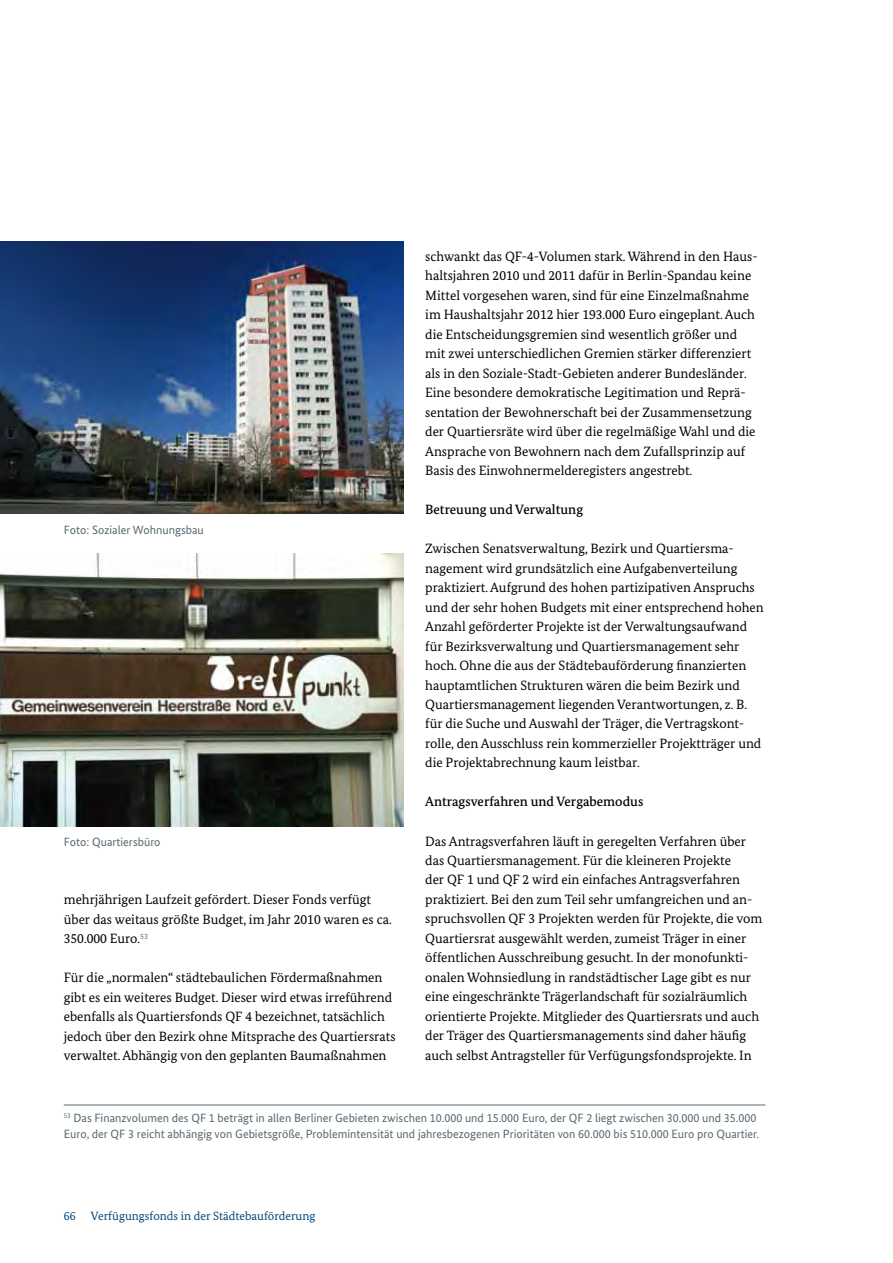
<style>
.page{position:relative;width:893px;height:1263px;background:#fff}
.page>*{position:absolute;margin:0;border:0;box-sizing:border-box;transform-origin:0 0}
.copytext{font:13.5px/19.5px "Bundes Serif";color:#000}
.zwischenueberschrift{font:500 13.5px "Bundes Serif";color:#000}
.fussnote{font:12px/15.8px "Bundes Sans";color:#57676f}
.bildunterschrift{font:12px "Bundes Sans";color:#57676f}
.t1{font:12px "Bundes Serif";color:#004578}
</style>
<div class="page">
<img style="left:0;top:241px;width:404px;height:273px">
<img style="left:0;top:553px;width:404px;height:273px">
<hr style="left:64px;top:1104px;width:701px;height:1px;background:#57676f">
<p class="bildunterschrift" style="left:64px;top:522px;width:141px">Foto: Sozialer Wohnungsbau</p>
<p class="bildunterschrift" style="left:64px;top:834px;width:98px">Foto: Quartiersbüro</p>
<p class="copytext" style="left:64px;top:890px;width:330px">mehrjährigen Laufzeit gefördert. Dieser Fonds verfügt über das weitaus größte Budget, im Jahr 2010 waren es ca.<br>350.000 Euro.<sup>53</sup></p>
<p class="copytext" style="left:64px;top:968px;width:333px">Für die „normalen“ städtebaulichen Fördermaßnahmen gibt es ein weiteres Budget. Dieser wird etwas irreführend ebenfalls als Quartiersfonds QF 4 bezeichnet, tatsächlich jedoch über den Bezirk ohne Mitsprache des Quartiersrats verwaltet. Abhängig von den geplanten Baumaßnahmen</p>
<p class="copytext" style="left:425px;top:246px;width:334px">schwankt das QF-4-Volumen stark. Während in den Haus&shy;haltsjahren 2010 und 2011 dafür in Berlin-Spandau keine Mittel vorgesehen waren, sind für eine Einzelmaßnahme im Haushaltsjahr 2012 hier 193.000 Euro eingeplant. Auch die Entscheidungsgremien sind wesentlich größer und mit zwei unterschiedlichen Gremien stärker differenziert als in den Soziale-Stadt-Gebieten anderer Bundesländer.<br>Eine besondere demokratische Legitimation und Reprä&shy;sentation der Bewohnerschaft bei der Zusammensetzung der Quartiersräte wird über die regelmäßige Wahl und die Ansprache von Bewohnern nach dem Zufallsprinzip auf Basis des Einwohnermelderegisters angestrebt.</p>
<p class="zwischenueberschrift" style="left:425px;top:501px;width:159px">Betreuung und Verwaltung</p>
<p class="copytext" style="left:425px;top:538px;width:340px">Zwischen Senatsverwaltung, Bezirk und Quartiersma&shy;nagement wird grundsätzlich eine Aufgabenverteilung praktiziert. Aufgrund des hohen partizipativen Anspruchs und der sehr hohen Budgets mit einer entsprechend hohen Anzahl geförderter Projekte ist der Verwaltungsaufwand für Bezirksverwaltung und Quartiersmanagement sehr hoch. Ohne die aus der Städtebauförderung finanzierten hauptamtlichen Strukturen wären die beim Bezirk und Quartiersmanagement liegenden Verantwortungen, z. B. für die Suche und Auswahl der Träger, die Vertragskont&shy;rolle, den Ausschluss rein kommerzieller Projektträger und die Projektabrechnung kaum leistbar.</p>
<p class="zwischenueberschrift" style="left:425px;top:794px;width:220px">Antragsverfahren und Vergabemodus</p>
<p class="copytext" style="left:425px;top:831px;width:339px">Das Antragsverfahren läuft in geregelten Verfahren über das Quartiersmanagement. Für die kleineren Projekte<br>der QF 1 und QF 2 wird ein einfaches Antragsverfahren praktiziert. Bei den zum Teil sehr umfangreichen und an&shy;spruchsvollen QF 3 Projekten werden für Projekte, die vom Quartiersrat ausgewählt werden, zumeist Träger in einer öffentlichen Ausschreibung gesucht. In der monofunkti&shy;onalen Wohnsiedlung in randstädtischer Lage gibt es nur eine eingeschränkte Trägerlandschaft für sozialräumlich orientierte Projekte. Mitglieder des Quartiersrats und auch der Träger des Quartiersmanagements sind daher häufig auch selbst Antragsteller für Verfügungsfondsprojekte. In</p>
<p class="fussnote" style="left:64px;top:1110px;width:697px"><sup>53</sup> Das Finanzvolumen des QF 1 beträgt in allen Berliner Gebieten zwischen 10.000 und 15.000 Euro, der QF 2 liegt zwischen 30.000 und 35.000<br>Euro, der QF 3 reicht abhängig von Gebietsgröße, Problemintensität und jahresbezogenen Prioritäten von 60.000 bis 510.000 Euro pro Quartier.</p>
<p class="t1" style="left:64px;top:1209px;width:13px">66</p>
<p class="t1" style="left:91px;top:1209px;width:226px">Verfügungsfonds in der Städtebauförderung</p>
</div>
